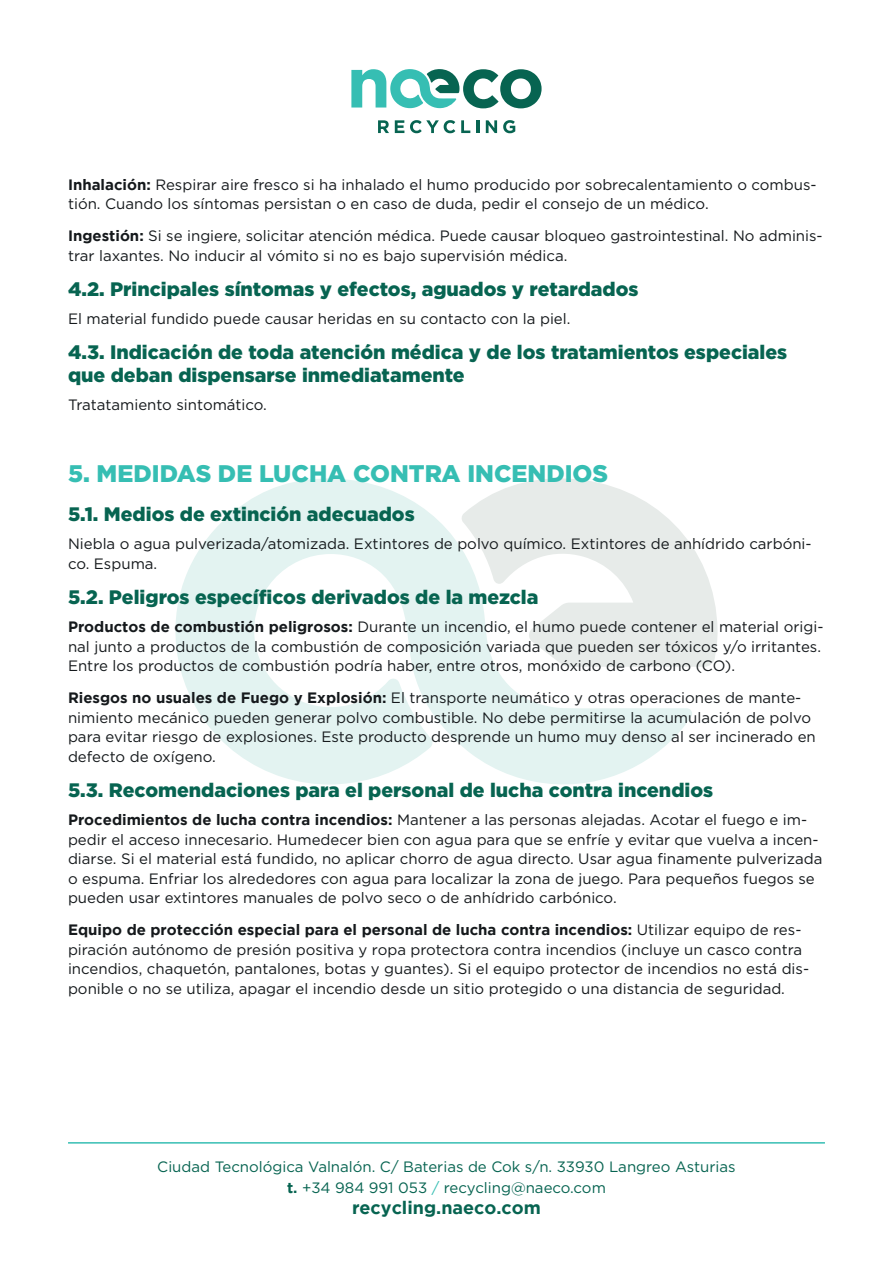
<style>
.page{position:relative;width:893px;height:1263px;background:#fff}
.page>*{position:absolute;margin:0;border:0;box-sizing:border-box;transform-origin:0 0}
.Título_principal{font:900 24px "Gotham";color:#36beb3}
.Título_1_1{font:900 19.5px/22.5px "Gotham";color:#076451}
.t1{font:700 18px "Gotham";color:#076451}
.Cuerpo{font:15px/19.5px "Gotham";color:#15191c}
.t2{font:15px/21px "Gotham";color:#076451;text-align:center}
.s1{font-weight:700}
.s2{color:#36beb3}
</style>
<div class="page">
<svg style="left:351px;top:69px;width:191px;height:40px"></svg>
<svg style="left:378px;top:120px;width:11px;height:13px"></svg>
<svg style="left:395px;top:120px;width:9px;height:13px"></svg>
<svg style="left:410px;top:120px;width:45px;height:13px"></svg>
<svg style="left:461px;top:120px;width:9px;height:13px"></svg>
<svg style="left:476px;top:120px;width:3px;height:13px"></svg>
<svg style="left:486px;top:120px;width:11px;height:13px"></svg>
<svg style="left:503px;top:120px;width:12px;height:13px"></svg>
<svg style="left:694px;top:550px;width:24px;height:117px;fill:#e7ebe9"></svg>
<svg style="left:175px;top:478px;width:519px;height:307px;fill:#e7f3f1"></svg>
<hr style="left:68px;top:1142px;width:757px;height:1px;background:#36beb3">
<p class="Cuerpo" style="left:68px;top:174px;width:750px"><span class="s1">Inhalación:</span> Respirar aire fresco si ha inhalado el humo producido por sobrecalentamiento o combus&shy;tión. Cuando los síntomas persistan o en caso de duda, pedir el consejo de un médico.</p>
<p class="Cuerpo" style="left:68px;top:226px;width:756px"><span class="s1">Ingestión:</span> Si se ingiere, solicitar atención médica. Puede causar bloqueo gastrointestinal. No adminis&shy;trar laxantes. No inducir al vómito si no es bajo supervisión médica.</p>
<p class="Título_1_1" style="left:68px;top:277px;width:572px">4.2. Principales síntomas y efectos, aguados y retardados</p>
<p class="Cuerpo" style="left:68px;top:309px;width:504px">El material fundido puede causar heridas en su contacto con la piel.</p>
<p class="Título_1_1" style="left:68px;top:341px;width:721px">4.3. Indicación de toda atención médica y de los tratamientos especiales que deban dispensarse inmediatamente</p>
<p class="Cuerpo" style="left:68px;top:394px;width:200px">Tratatamiento sintomático.</p>
<p class="Título_principal" style="left:68px;top:459px;width:542px">5. MEDIDAS DE LUCHA CONTRA INCENDIOS</p>
<p class="Título_1_1" style="left:68px;top:503px;width:348px">5.1. Medios de extinción adecuados</p>
<p class="Cuerpo" style="left:68px;top:534px;width:745px">Niebla o agua pulverizada/atomizada. Extintores de polvo químico. Extintores de anhídrido carbóni&shy;co. Espuma.</p>
<p class="Título_1_1" style="left:68px;top:585px;width:472px">5.2. Peligros específicos derivados de la mezcla</p>
<p class="Cuerpo" style="left:68px;top:617px;width:757px"><span class="s1">Productos de combustión peligrosos:</span> Durante un incendio, el humo puede contener el material origi&shy;nal junto a productos de la combustión de composición variada que pueden ser tóxicos y/o irritantes.<br>Entre los productos de combustión podría haber, entre otros, monóxido de carbono (CO).</p>
<p class="Cuerpo" style="left:68px;top:688px;width:749px"><span class="s1">Riesgos no usuales de Fuego y Explosión:</span> El transporte neumático y otras operaciones de mante&shy;nimiento mecánico pueden generar polvo combustible. No debe permitirse la acumulación de polvo para evitar riesgo de explosiones. Este producto desprende un humo muy denso al ser incinerado en defecto de oxígeno.</p>
<p class="Título_1_1" style="left:68px;top:778px;width:647px">5.3. Recomendaciones para el personal de lucha contra incendios</p>
<p class="Cuerpo" style="left:68px;top:810px;width:756px"><span class="s1">Procedimientos de lucha contra incendios:</span> Mantener a las personas alejadas. Acotar el fuego e im&shy;pedir el acceso innecesario. Humedecer bien con agua para que se enfríe y evitar que vuelva a incen&shy;diarse. Si el material está fundido, no aplicar chorro de agua directo. Usar agua finamente pulverizada o espuma. Enfriar los alrededores con agua para localizar la zona de juego. Para pequeños fuegos se pueden usar extintores manuales de polvo seco o de anhídrido carbónico.</p>
<p class="Cuerpo" style="left:68px;top:920px;width:743px"><span class="s1">Equipo de protección especial para el personal de lucha contra incendios:</span> Utilizar equipo de res&shy;piración autónomo de presión positiva y ropa protectora contra incendios (incluye un casco contra incendios, chaquetón, pantalones, botas y guantes). Si el equipo protector de incendios no está dis&shy;ponible o no se utiliza, apagar el incendio desde un sitio protegido o una distancia de seguridad.</p>
<p class="t2" style="left:157px;top:1156px;width:580px">Ciudad Tecnológica Valnalón. C/ Baterias de Cok s/n. 33930 Langreo Asturias <span class="s1">t.</span> +34 984 991 053 <span class="s2">/</span> recycling@naeco.com</p>
<p class="t1" style="left:352px;top:1197px;width:190px">recycling.naeco.com</p>
</div>
